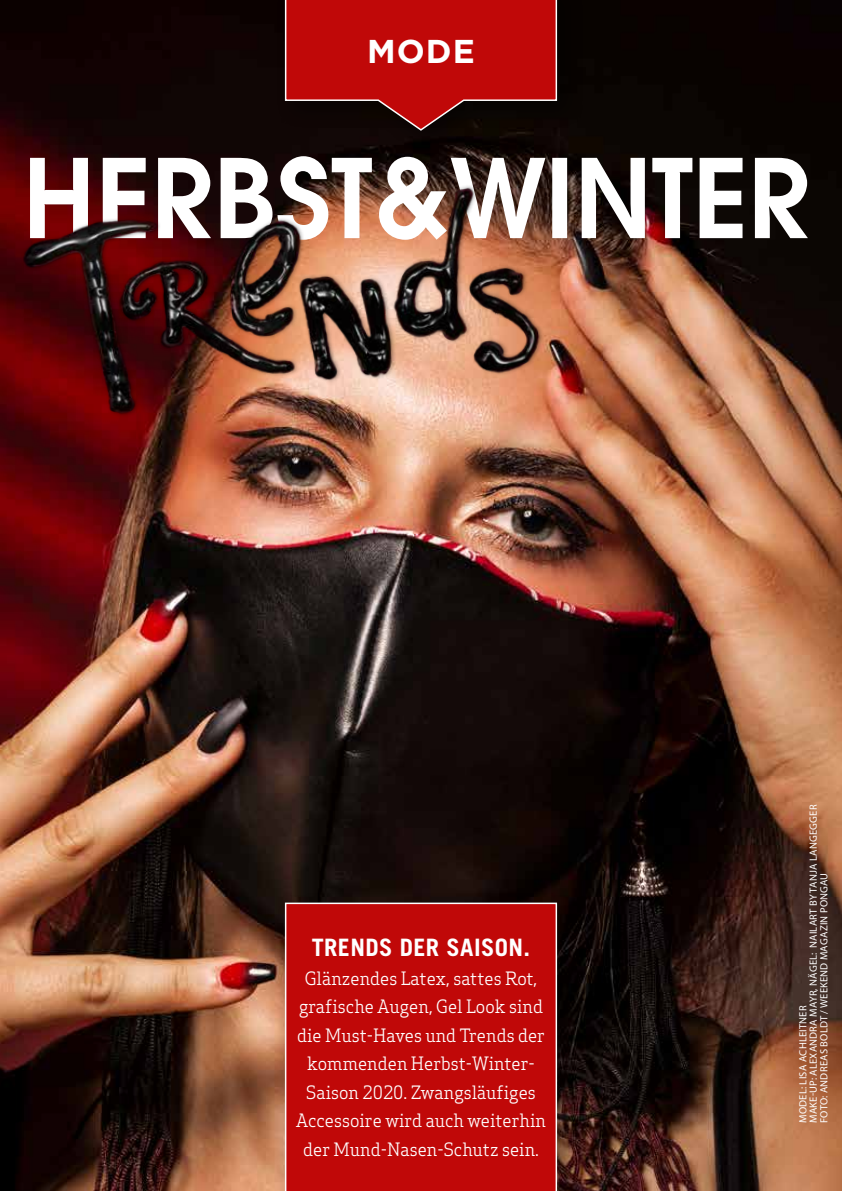
<style>
.page{position:relative;width:842px;height:1191px;background:#fff}
.page>*{position:absolute;margin:0;border:0;box-sizing:border-box;transform-origin:0 0}
.t1{font:700 33px "Gotham";color:#fff}
.t2{font:700 24px "Trade Gothic LT Std";letter-spacing:.015em;color:#fff}
.t3{font:18px/28.5px "Apex Serif";color:#fff;text-align:center;scale:.95 1}
.t4{font:10.5px/10.5px "Myriad Pro";letter-spacing:.02em;color:#fff}
</style>
<div class="page">
<img style="left:0;top:0;width:842px;height:1191px">
<div style="left:275px;top:893px;width:310px;height:298px;background:#000;opacity:.45"></div>
<div style="left:285px;top:902px;width:272px;height:289px;background:#c00808"></div>
<div style="left:275px;top:0;width:310px;height:157px;background:#0d0502"></div>
<svg style="left:284px;top:0;width:274px;height:131px"></svg>
<svg style="left:30px;top:156px;width:778px;height:84px"></svg>
<img style="left:16px;top:170px;width:538px;height:260px">
<h1 class="t1" style="left:367px;top:29px;width:109px">MODE</h1>
<h2 class="t2" style="left:312px;top:932px;width:220px">TRENDS DER SAISON.</h2>
<p class="t3" style="left:296px;top:963px;width:265px">Glänzendes Latex, sattes Rot, grafische Augen, Gel Look sind die Must-Haves und Trends der kommenden Herbst-Winter-<br>Saison 2020. Zwangsläufiges<br>Accessoire wird auch weiterhin der Mund-Nasen-Schutz sein.</p>
<p class="t4" style="left:797px;top:1122px;width:320px;rotate:-90deg">MODEL: LISA ACHLEITNER<br>MAKE-UP: ALEXANDRA MAYR, NÄGEL: NAILART BY TANJA LANGEGGER<br>FOTO: ANDREAS BOLDT / WEEKEND MAGAZIN PONGAU</p>
</div>
